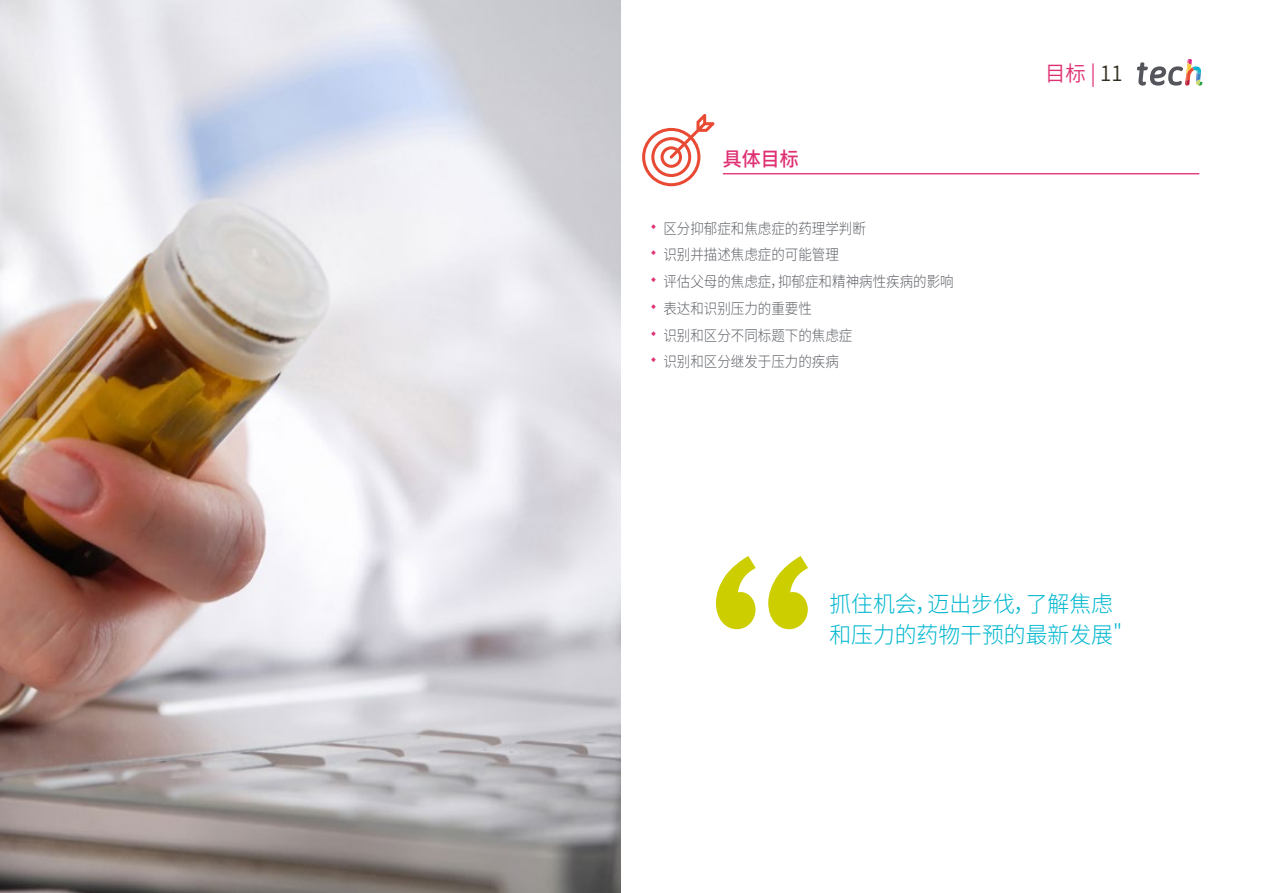
<style>
.page{position:relative;width:1263px;height:893px;background:#fff}
.page>*{position:absolute;margin:0;border:0;box-sizing:border-box;transform-origin:0 0}
.t1{font:300 22.5px/31.5px "Source Han Sans CN";color:#00b7cf}
.t2{font:21px "Source Han Sans CN";color:#df3174}
.t3{font:500 19.5px "Source Han Sans CN";color:#df3174}
.t4{font:300 15px/26.7px "Source Han Sans CN";color:#61646a;scale:.9 1}
.s1{color:#312e20}
</style>
<div class="page">
<img style="left:0;top:0;width:621px;height:893px">
<svg style="left:716px;top:556px;width:92px;height:73px"></svg>
<hr style="left:723px;top:173px;width:476px;height:1px;background:#df3174">
<svg style="left:642px;top:114px;width:72px;height:72px"></svg>
<svg style="left:1137px;top:59px;width:65px;height:27px"></svg>
<h3 class="t3" style="left:723px;top:147px;width:77px">具体目标</h3>
<p class="t4" style="left:663px;top:215px;width:324px">区分抑郁症和焦虑症的药理学判断<br>识别并描述焦虑症的可能管理<br>评估父母的焦虑症，抑郁症和精神病性疾病的影响表达和识别压力的重要性<br>识别和区分不同标题下的焦虑症<br>识别和区分继发于压力的疾病</p>
<h2 class="t2" style="left:1045px;top:61px;width:79px">目标 | <span class="s1">11</span></h2>
<h1 class="t1" style="left:829px;top:588px;width:294px">抓住机会，迈出步伐，了解焦虑和压力的药物干预的最新发展"</h1>
</div>
